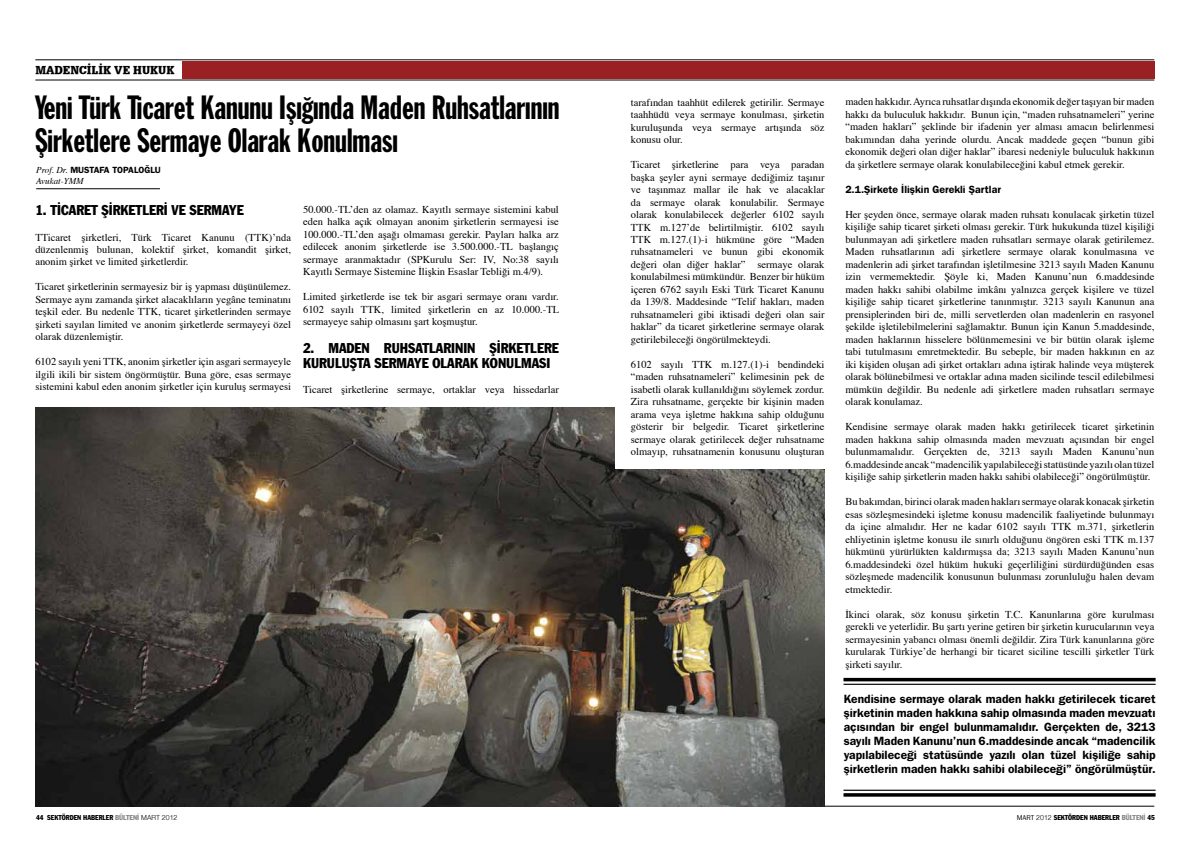
<style>
.page{position:relative;width:1191px;height:842px;background:#fff}
.page>*{position:absolute;margin:0;border:0;box-sizing:border-box;transform-origin:0 0}
.t1{font:33.1px/33px "Franklin Gothic Std Extra Cond";color:#000}
.t2{font:condensed 14px/15px "Franklin Gothic Std";color:#000}
.t3{font:600 12px/14px "ITC Franklin Gothic Std";color:#000;text-align:justify}
.t4{font:12px "URW Egyptienne T Ext Nar X Bold";color:#000}
.t5{font:10.5px/12.5px "Times";color:#000;text-align:justify}
.t6{font:600 10.5px "ITC Franklin Gothic Std";color:#000}
.t7{font:600 9px "ITC Franklin Gothic Std";color:#000}
.t8{font:italic 9px "Times";color:#000}
.t9{font:condensed 7px "Franklin Gothic Std";color:#000}
.s1{font-family:"Times";font-weight:400;font-style:italic}
.s2{color:#87888a}
.s3{font-family:"Helvetica Neue";font-weight:300;font-stretch:normal}
.s4{font-family:"Franklin Gothic T";font-stretch:normal}
</style>
<div class="page">
<hr style="left:36px;top:806px;width:1118px;height:1px;background:#000">
<hr style="left:35px;top:60px;width:1119px;height:1px;background:#000">
<hr style="left:35px;top:80px;width:1119px;height:1px;background:#000">
<div style="left:182px;top:61px;width:972px;height:18px;background:#9a2023"></div>
<hr style="left:36px;top:189px;width:124px;height:1px;background:#000">
<img style="left:35px;top:407px;width:789px;height:399px">
<div style="left:615px;top:241px;width:219px;height:228px;background:#fff"></div>
<hr style="left:843px;top:678px;width:312px;height:3px;background:#000">
<hr style="left:843px;top:684px;width:312px;height:1px;background:#000">
<hr style="left:843px;top:790px;width:312px;height:1px;background:#000">
<svg style="left:843px;top:793px;width:312px;height:4px"></svg>
<p class="t4" style="left:35px;top:62px;width:141px">MADENCİLİK VE HUKUK</p>
<h1 class="t1" style="left:35px;top:92px;width:526px">Yeni Türk Ticaret Kanunu Işığında Maden Ruhsatlarının<br>Şirketlere Sermaye Olarak Konulması</h1>
<p class="t7" style="left:36px;top:165px;width:126px"><span class="s1">Prof. Dr.</span> MUSTAFA TOPALOĞLU</p>
<p class="t8" style="left:36px;top:176px;width:49px">Avukat-YMM</p>
<h2 class="t2" style="left:35px;top:203px;width:210px">1. TİCARET ŞİRKETLERİ VE SERMAYE</h2>
<p class="t5" style="left:35px;top:231px;width:257px">TTicaret şirketleri, Türk Ticaret Kanunu (TTK)’nda düzenlenmiş bulunan, kolektif şirket, komandit şirket, anonim şirket ve limited şirketlerdir.</p>
<p class="t5" style="left:35px;top:281px;width:257px">Ticaret şirketlerinin sermayesiz bir iş yapması düşünülemez.<br>Sermaye aynı zamanda şirket alacaklıların yegâne teminatını teşkil eder. Bu nedenle TTK, ticaret şirketlerinden sermaye şirketi sayılan limited ve anonim şirketlerde sermayeyi özel olarak düzenlemiştir.</p>
<p class="t5" style="left:35px;top:356px;width:257px">6102 sayılı yeni TTK, anonim şirketler için asgari sermayeyle ilgili ikili bir sistem öngörmüştür. Buna göre, esas sermaye sistemini kabul eden anonim şirketler için kuruluş sermayesi</p>
<p class="t5" style="left:303px;top:204px;width:257px">50.000.-TL’den az olamaz. Kayıtlı sermaye sistemini kabul eden halka açık olmayan anonim şirketlerin sermayesi ise 100.000.-TL’den aşağı olmaması gerekir. Payları halka arz edilecek anonim şirketlerde ise 3.500.000.-TL başlangıç sermaye aranmaktadır (SPKurulu Ser: IV, No:38 sayılı Kayıtlı Sermaye Sistemine İlişkin Esaslar Tebliği m.4/9).</p>
<p class="t5" style="left:303px;top:291px;width:258px">Limited şirketlerde ise tek bir asgari sermaye oranı vardır.<br>6102 sayılı TTK, limited şirketlerin en az 10.000.-TL sermayeye sahip olmasını şart koşmuştur.</p>
<h2 class="t2" style="left:303px;top:340px;width:257px">2. MADEN RUHSATLARININ ŞİRKETLERE<br>KURULUŞTA SERMAYE OLARAK KONULMASI</h2>
<p class="t5" style="left:303px;top:384px;width:257px">Ticaret şirketlerine sermaye, ortaklar veya hissedarlar</p>
<p class="t5" style="left:631px;top:96px;width:195px">tarafından taahhüt edilerek getirilir. Sermaye taahhüdü veya sermaye konulması, şirketin kuruluşunda veya sermaye artışında söz konusu olur.</p>
<p class="t5" style="left:631px;top:159px;width:195px">Ticaret şirketlerine para veya paradan başka şeyler ayni sermaye dediğimiz taşınır ve taşınmaz mallar ile hak ve alacaklar da sermaye olarak konulabilir. Sermaye olarak konulabilecek değerler 6102 sayılı TTK m.127’de belirtilmiştir. 6102 sayılı TTK m.127.(1)-i hükmüne göre “Maden ruhsatnameleri ve bunun gibi ekonomik değeri olan diğer haklar” sermaye olarak konulabilmesi mümkündür. Benzer bir hüküm içeren 6762 sayılı Eski Türk Ticaret Kanunu da 139/8. Maddesinde “Telif hakları, maden ruhsatnameleri gibi iktisadi değeri olan sair haklar” da ticaret şirketlerine sermaye olarak getirilebileceği öngörülmekteydi.</p>
<p class="t5" style="left:631px;top:359px;width:195px">6102 sayılı TTK m.127.(1)-i bendindeki “maden ruhsatnameleri” kelimesinin pek de isabetli olarak kullanıldığını söylemek zordur.<br>Zira ruhsatname, gerçekte bir kişinin maden arama veya işletme hakkına sahip olduğunu gösterir bir belgedir. Ticaret şirketlerine sermaye olarak getirilecek değer ruhsatname olmayıp, ruhsatnamenin konusunu oluşturan</p>
<p class="t5" style="left:845px;top:96px;width:310px">maden hakkıdır. Ayrıca ruhsatlar dışında ekonomik değer taşıyan bir maden hakkı da buluculuk hakkıdır. Bunun için, “maden ruhsatnameleri” yerine “maden hakları” şeklinde bir ifadenin yer alması amacın belirlenmesi bakımından daha yerinde olurdu. Ancak maddede geçen “bunun gibi ekonomik değeri olan diğer haklar” ibaresi nedeniyle buluculuk hakkının da şirketlere sermaye olarak konulabileceğini kabul etmek gerekir.</p>
<p class="t6" style="left:845px;top:183px;width:157px">2.1.Şirkete İlişkin Gerekli Şartlar</p>
<p class="t5" style="left:845px;top:209px;width:310px">Her şeyden önce, sermaye olarak maden ruhsatı konulacak şirketin tüzel kişiliğe sahip ticaret şirketi olması gerekir. Türk hukukunda tüzel kişiliği bulunmayan adi şirketlere maden ruhsatları sermaye olarak getirilemez.<br>Maden ruhsatlarının adi şirketlere sermaye olarak konulmasına ve madenlerin adi şirket tarafından işletilmesine 3213 sayılı Maden Kanunu izin vermemektedir. Şöyle ki, Maden Kanunu’nun 6.maddesinde maden hakkı sahibi olabilme imkânı yalnızca gerçek kişilere ve tüzel kişiliğe sahip ticaret şirketlerine tanınmıştır. 3213 sayılı Kanunun ana prensiplerinden biri de, milli servetlerden olan madenlerin en rasyonel şekilde işletilebilmelerini sağlamaktır. Bunun için Kanun 5.maddesinde, maden haklarının hisselere bölünmemesini ve bir bütün olarak işleme tabi tutulmasını emretmektedir. Bu sebeple, bir maden hakkının en az iki kişiden oluşan adi şirket ortakları adına iştirak halinde veya müşterek olarak bölünebilmesi ve ortaklar adına maden sicilinde tescil edilebilmesi mümkün değildir. Bu nedenle adi şirketlere maden ruhsatları sermaye olarak konulamaz.</p>
<p class="t5" style="left:845px;top:421px;width:310px">Kendisine sermaye olarak maden hakkı getirilecek ticaret şirketinin maden hakkına sahip olmasında maden mevzuatı açısından bir engel bulunmamalıdır. Gerçekten de, 3213 sayılı Maden Kanunu’nun 6.maddesinde ancak “madencilik yapılabileceği statüsünde yazılı olan tüzel kişiliğe sahip şirketlerin maden hakkı sahibi olabileceği” öngörülmüştür.</p>
<p class="t5" style="left:845px;top:496px;width:310px">Bu bakımdan, birinci olarak maden hakları sermaye olarak konacak şirketin esas sözleşmesindeki işletme konusu madencilik faaliyetinde bulunmayı da içine almalıdır. Her ne kadar 6102 sayılı TTK m.371, şirketlerin ehliyetinin işletme konusu ile sınırlı olduğunu öngören eski TTK m.137 hükmünü yürürlükten kaldırmışsa da; 3213 sayılı Maden Kanunu’nun 6.maddesindeki özel hüküm hukuki geçerliliğini sürdürdüğünden esas sözleşmede madencilik konusunun bulunması zorunluluğu halen devam etmektedir.</p>
<p class="t5" style="left:845px;top:609px;width:310px">İkinci olarak, söz konusu şirketin T.C. Kanunlarına göre kurulması gerekli ve yeterlidir. Bu şartı yerine getiren bir şirketin kurucularının veya sermayesinin yabancı olması önemli değildir. Zira Türk kanunlarına göre kurularak Türkiye’de herhangi bir ticaret siciline tescilli şirketler Türk şirketi sayılır.</p>
<p class="t3" style="left:843px;top:692px;width:313px">Kendisine sermaye olarak maden hakkı getirilecek ticaret şirketinin maden hakkına sahip olmasında maden mevzuatı açısından bir engel bulunmamalıdır. Gerçekten de, 3213 sayılı Maden Kanunu’nun 6.maddesinde ancak “madencilik yapılabileceği statüsünde yazılı olan tüzel kişiliğe sahip şirketlerin maden hakkı sahibi olabileceği” öngörülmüştür.</p>
<p class="t9" style="left:36px;top:813px;width:143px">44 SEKTÖRDEN HABERLER <span class="s2">BÜLTENİ</span> <span class="s3">MART 2012</span></p>
<p class="t9" style="left:1016px;top:813px;width:140px"><span class="s4">MART</span> <span class="s3">2012</span> SEKTÖRDEN HABERLER <span class="s2">BÜLTENİ</span> 45</p>
</div>
